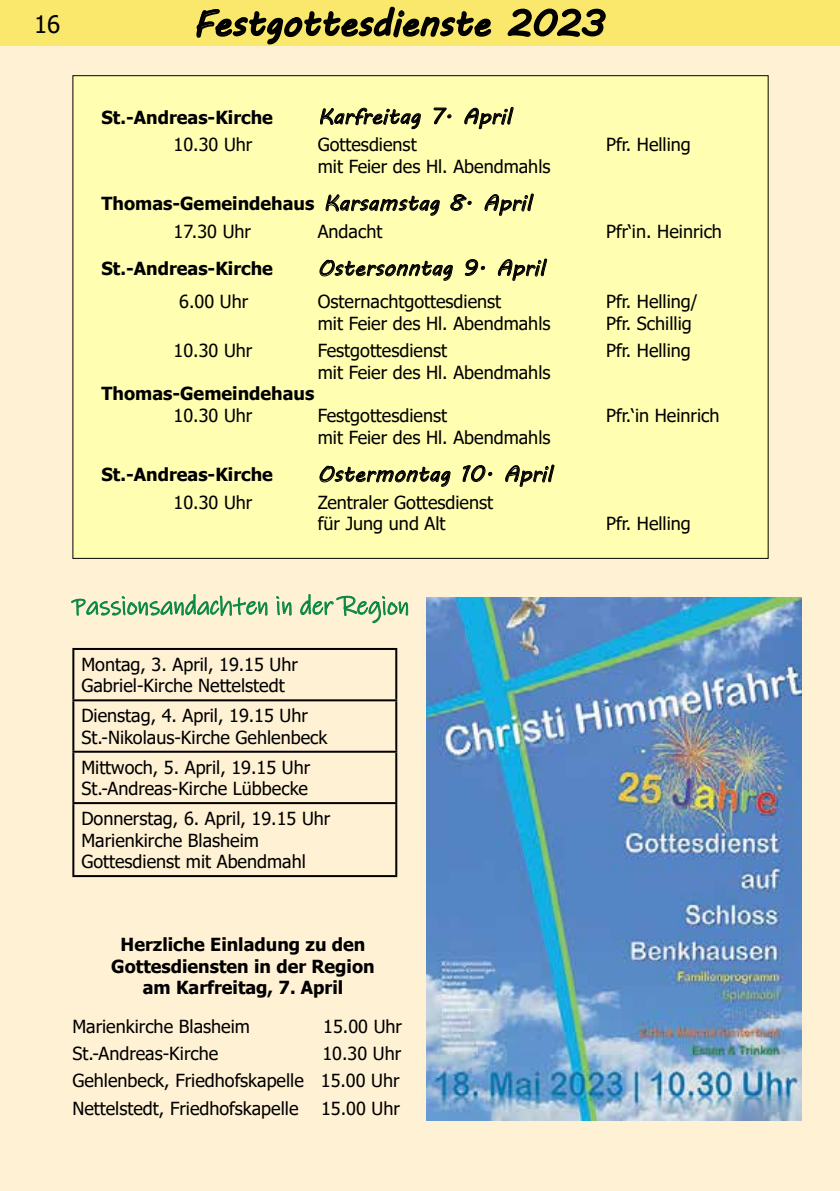
<style>
.page{position:relative;width:840px;height:1191px;background:#fff}
.page>*{position:absolute;margin:0;border:0;box-sizing:border-box;transform-origin:0 0}
.t1{font:36px "MV Boli";color:#000}
.t2{font:26px "Ink Free";color:#098843;scale:.96 1}
.t3{font:24px "Tahoma";color:#000}
.t4{font:22px "MV Boli";color:#000}
.t5{font:18px/21.6px "Tahoma";color:#000}
.t6{font:700 18px/21.6px "Tahoma";color:#000;text-align:center}
.s1{font-weight:700}
.s2{font-family:"MV Boli";font-size:22px}
</style>
<div class="page">
<div style="left:0;top:0;width:839px;height:1191px;background:#fff1d4"></div>
<div style="left:0;top:0;width:839px;height:45px;background:#fae86d"></div>
<div style="left:73px;top:76px;width:694px;height:482px;background:#fffeb1"></div>
<svg style="left:320px;top:107px;width:101px;height:23px"></svg>
<svg style="left:433px;top:107px;width:19px;height:18px"></svg>
<svg style="left:464px;top:106px;width:50px;height:24px"></svg>
<svg style="left:325px;top:194px;width:115px;height:22px"></svg>
<svg style="left:450px;top:194px;width:22px;height:17px"></svg>
<svg style="left:484px;top:193px;width:50px;height:23px"></svg>
<svg style="left:319px;top:259px;width:134px;height:22px"></svg>
<svg style="left:464px;top:259px;width:21px;height:17px"></svg>
<svg style="left:497px;top:258px;width:50px;height:23px"></svg>
<svg style="left:319px;top:465px;width:132px;height:22px"></svg>
<svg style="left:462px;top:465px;width:30px;height:17px"></svg>
<svg style="left:505px;top:464px;width:49px;height:23px"></svg>
<svg style="left:195px;top:6px;width:297px;height:40px"></svg>
<svg style="left:507px;top:8px;width:99px;height:29px"></svg>
<svg style="left:71px;top:594px;width:197px;height:23px"></svg>
<svg style="left:276px;top:596px;width:16px;height:20px"></svg>
<svg style="left:300px;top:594px;width:109px;height:30px"></svg>
<hr style="left:72px;top:648px;width:325px;height:2px;background:#000">
<hr style="left:72px;top:650px;width:2px;height:49px;background:#000">
<hr style="left:395px;top:650px;width:2px;height:49px;background:#000">
<hr style="left:72px;top:699px;width:325px;height:2px;background:#000">
<hr style="left:72px;top:701px;width:2px;height:49px;background:#000">
<hr style="left:395px;top:701px;width:2px;height:49px;background:#000">
<hr style="left:72px;top:750px;width:325px;height:2px;background:#000">
<hr style="left:72px;top:752px;width:2px;height:50px;background:#000">
<hr style="left:395px;top:752px;width:2px;height:50px;background:#000">
<hr style="left:72px;top:802px;width:325px;height:2px;background:#000">
<hr style="left:72px;top:804px;width:2px;height:71px;background:#000">
<hr style="left:395px;top:804px;width:2px;height:71px;background:#000">
<hr style="left:72px;top:875px;width:325px;height:2px;background:#000">
<img style="left:426px;top:597px;width:375px;height:523px">
<h3 class="t3" style="left:34px;top:8px;width:28px">16</h3>
<h1 class="t1" style="left:193px;top:-2px;width:413px">Festgottesdienste 2023</h1>
<p class="t6" style="left:101px;top:107px;width:173px">St.-Andreas-Kirche</p>
<p class="t4" style="left:317px;top:101px;width:195px">Karfreitag 7. April</p>
<p class="t5" style="left:173px;top:135px;width:80px">10.30 Uhr</p>
<p class="t5" style="left:317px;top:135px;width:100px">Gottesdienst</p>
<p class="t5" style="left:605px;top:135px;width:86px">Pfr. Helling</p>
<p class="t5" style="left:101px;top:148px;width:450px;line-height:37.8px;text-indent:216px">mit Feier des Hl. Abendmahls<br><span class="s1">Thomas-Gemeindehaus</span> <span class="s2">Karsamstag 8. April</span></p>
<p class="t5" style="left:173px;top:221px;width:79px">17.30 Uhr</p>
<p class="t5" style="left:317px;top:221px;width:66px">Andacht</p>
<p class="t5" style="left:605px;top:221px;width:117px">Pfr‘in. Heinrich</p>
<p class="t6" style="left:101px;top:259px;width:173px">St.-Andreas-Kirche</p>
<p class="t4" style="left:317px;top:253px;width:228px">Ostersonntag 9. April</p>
<p class="t5" style="left:179px;top:292px;width:70px">6.00 Uhr</p>
<p class="t5" style="left:317px;top:292px;width:185px">Osternachtgottesdienst</p>
<p class="t5" style="left:605px;top:292px;width:93px">Pfr. Helling/</p>
<p class="t5" style="left:317px;top:314px;width:234px">mit Feier des Hl. Abendmahls</p>
<p class="t5" style="left:605px;top:314px;width:87px">Pfr. Schillig</p>
<p class="t5" style="left:173px;top:341px;width:80px">10.30 Uhr</p>
<p class="t5" style="left:317px;top:341px;width:131px">Festgottesdienst</p>
<p class="t5" style="left:605px;top:341px;width:86px">Pfr. Helling</p>
<p class="t5" style="left:317px;top:362px;width:234px">mit Feier des Hl. Abendmahls</p>
<p class="t6" style="left:101px;top:384px;width:214px">Thomas-Gemeindehaus</p>
<p class="t5" style="left:173px;top:406px;width:80px">10.30 Uhr</p>
<p class="t5" style="left:317px;top:406px;width:131px">Festgottesdienst</p>
<p class="t5" style="left:605px;top:406px;width:115px">Pfr.‘in Heinrich</p>
<p class="t5" style="left:317px;top:427px;width:234px">mit Feier des Hl. Abendmahls</p>
<p class="t6" style="left:101px;top:465px;width:173px">St.-Andreas-Kirche</p>
<p class="t4" style="left:317px;top:459px;width:235px">Ostermontag 10. April</p>
<p class="t5" style="left:173px;top:492px;width:80px">10.30 Uhr</p>
<p class="t5" style="left:317px;top:492px;width:177px">Zentraler Gottesdienst für Jung und Alt</p>
<p class="t5" style="left:605px;top:514px;width:86px">Pfr. Helling</p>
<h2 class="t2" style="left:72px;top:589px;width:352px">Passionsandachten in der Region</h2>
<p class="t5" style="left:81px;top:654px;width:218px">Montag, 3. April, 19.15 Uhr<br>Gabriel-Kirche Nettelstedt</p>
<p class="t5" style="left:81px;top:706px;width:247px">Dienstag, 4. April, 19.15 Uhr<br>St.-Nikolaus-Kirche Gehlenbeck</p>
<p class="t5" style="left:81px;top:757px;width:230px">Mittwoch, 5. April, 19.15 Uhr<br>St.-Andreas-Kirche Lübbecke</p>
<p class="t5" style="left:81px;top:808px;width:250px">Donnerstag, 6. April, 19.15 Uhr<br>Marienkirche Blasheim<br>Gottesdienst mit Abendmahl</p>
<p class="t6" style="left:111px;top:934px;width:265px">Herzliche Einladung zu den<br>Gottesdiensten in der Region am Karfreitag, 7. April</p>
<p class="t5" style="left:72px;top:1016px;width:179px">Marienkirche Blasheim</p>
<p class="t5" style="left:323px;top:1016px;width:80px">15.00 Uhr</p>
<p class="t5" style="left:72px;top:1043px;width:147px">St.-Andreas-Kirche</p>
<p class="t5" style="left:72px;top:1041px;width:330px;line-height:27.2px;text-align:justify;text-indent:250px">10.30 Uhr Gehlenbeck, Friedhofskapelle 15.00 Uhr Nettelstedt, Friedhofskapelle</p>
<p class="t5" style="left:321px;top:1098px;width:80px">15.00 Uhr</p>
</div>
